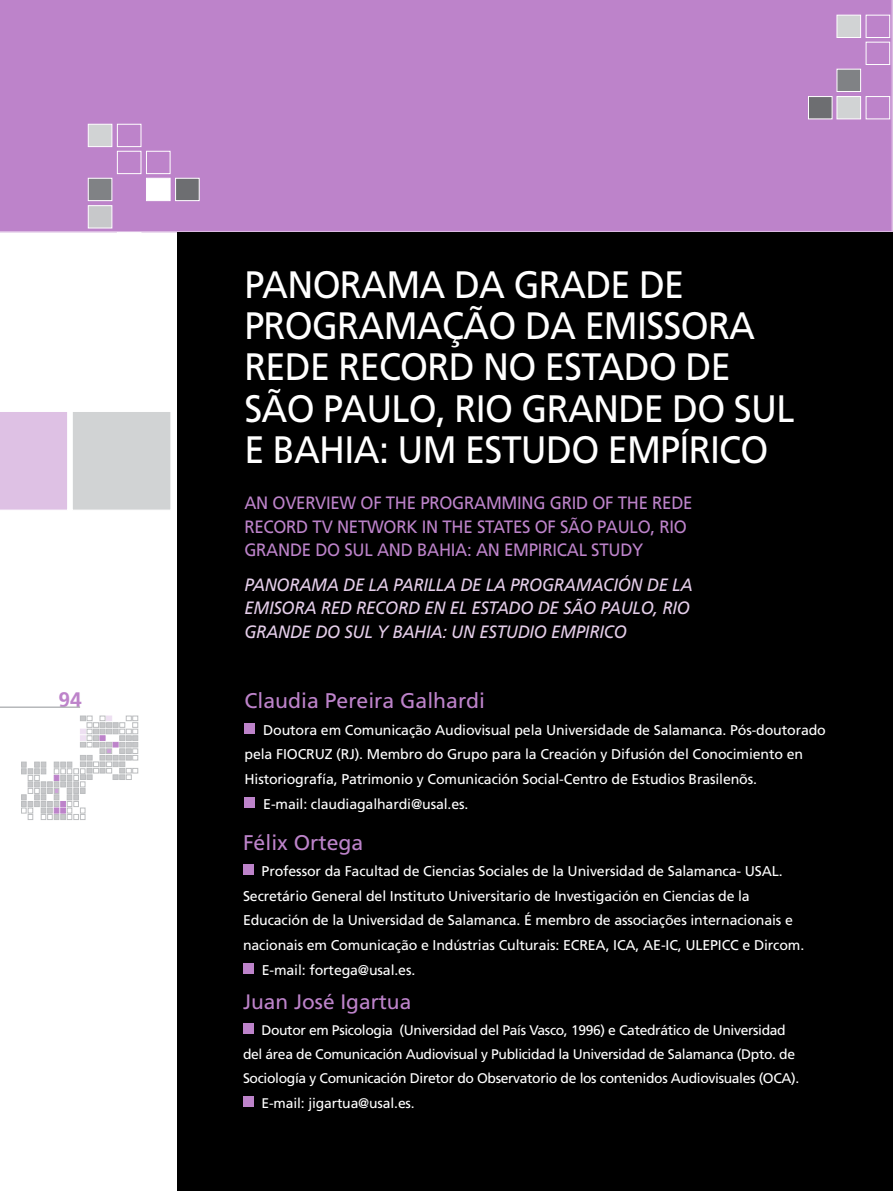
<style>
.page{position:relative;width:893px;height:1191px;background:#fff}
.page>*{position:absolute;margin:0;border:0;box-sizing:border-box;transform-origin:0 0}
.t1{font:38.25px/41.2px "Frutiger";letter-spacing:-.02em;color:#fff;scale:.94 1}
.t2{font:21.15px "Frutiger";color:#bd83ca}
.t3{font:700 21px "Frutiger";color:#bd83ca}
.t4{font:20.85px "Frutiger";color:#bd83ca}
.t5{font:17.85px/23.4px "Frutiger";letter-spacing:-.015em;color:#bd83ca;scale:.94 1}
.t6{font:italic 17.85px/23.4px "Frutiger";letter-spacing:-.015em;color:#e5ceea;scale:.94 1}
.t7{font:14.1px "Frutiger";letter-spacing:-.01em;color:#fff}
.t8{font:13.95px "Frutiger";letter-spacing:-.025em;color:#fff}
</style>
<div class="page">
<svg style="left:21px;top:716px;width:117px;height:103px"></svg>
<hr style="left:0;top:707px;width:80px;height:1px;background:#b1b4b6">
<div style="left:0;top:0;width:893px;height:232px;background:#bd83ca"></div>
<div style="left:88px;top:178px;width:24px;height:23px;background:#808285;border:1px solid #fff"></div>
<div style="left:146px;top:178px;width:24px;height:23px;background:#fff"></div>
<div style="left:175px;top:178px;width:24px;height:23px;background:#6d6e71;border:1px solid #fff"></div>
<div style="left:117px;top:151px;width:24px;height:23px;border:1px solid #fff"></div>
<div style="left:146px;top:151px;width:24px;height:23px;border:1px solid #fff"></div>
<div style="left:88px;top:124px;width:24px;height:23px;background:#d1d3d4;border:1px solid #fff"></div>
<div style="left:117px;top:124px;width:24px;height:23px;border:1px solid #fff"></div>
<div style="left:88px;top:205px;width:24px;height:23px;background:#c7c8ca;border:1px solid #fff"></div>
<div style="left:837px;top:69px;width:24px;height:23px;background:#808285;border:1px solid #fff"></div>
<div style="left:866px;top:42px;width:24px;height:23px;border:1px solid #fff"></div>
<div style="left:837px;top:15px;width:24px;height:23px;background:#d1d3d4;border:1px solid #fff"></div>
<div style="left:866px;top:15px;width:24px;height:23px;border:1px solid #fff"></div>
<div style="left:837px;top:96px;width:24px;height:23px;background:#d1d3d4;border:1px solid #fff"></div>
<div style="left:866px;top:96px;width:24px;height:23px;border:1px solid #fff"></div>
<div style="left:808px;top:96px;width:24px;height:23px;background:#6d6e71;border:1px solid #fff"></div>
<div style="left:177px;top:232px;width:716px;height:959px;background:#000"></div>
<hr style="left:892px;top:232px;width:1px;height:959px;background:#f2e6f4">
<div style="left:72px;top:411px;width:99px;height:99px;background:#d1d3d4;border:1px solid #fff"></div>
<div style="left:0;top:412px;width:67px;height:98px;background:#dec1e4"></div>
<div style="left:245px;top:723px;width:10px;height:11px;background:#bd83ca"></div>
<div style="left:245px;top:797px;width:10px;height:11px;background:#bd83ca"></div>
<div style="left:243px;top:864px;width:11px;height:11px;background:#bd83ca"></div>
<div style="left:243px;top:963px;width:11px;height:11px;background:#bd83ca"></div>
<div style="left:243px;top:1023px;width:11px;height:11px;background:#bd83ca"></div>
<div style="left:243px;top:1096px;width:11px;height:10px;background:#bd83ca"></div>
<h1 class="t1" style="left:244px;top:264px;width:586px">PANORAMA DA GRADE DE<br>PROGRAMAÇÃO DA EMISSORA<br>REDE RECORD NO ESTADO DE<br>SÃO PAULO, RIO GRANDE DO SUL<br>E BAHIA: UM ESTUDO EMPÍRICO</h1>
<p class="t5" style="left:244px;top:491px;width:478px">AN OVERVIEW OF THE PROGRAMMING GRID OF THE REDE<br>RECORD TV NETWORK IN THE STATES OF SÃO PAULO, RIO<br>GRANDE DO SUL AND BAHIA: AN EMPIRICAL STUDY</p>
<p class="t6" style="left:244px;top:573px;width:478px">PANORAMA DE LA PARILLA DE LA PROGRAMACIÓN DE LA<br>EMISORA RED RECORD EN EL ESTADO DE SÃO PAULO, RIO<br>GRANDE DO SUL Y BAHIA: UN ESTUDIO EMPIRICO</p>
<h3 class="t3" style="left:58px;top:687px;width:25px">94</h3>
<h2 class="t2" style="left:245px;top:688px;width:242px">Claudia Pereira Galhardi</h2>
<p class="t7" style="left:263px;top:721px;width:564px">Doutora em Comunicação Audiovisual pela Universidade de Salamanca. Pós-doutorado</p>
<p class="t7" style="left:245px;top:746px;width:560px">pela FIOCRUZ (RJ). Membro do Grupo para la Creación y Difusión del Conocimiento en</p>
<p class="t7" style="left:245px;top:771px;width:514px">Historiografía, Patrimonio y Comunicación Social-Centro de Estudios Brasilenõs.</p>
<p class="t7" style="left:263px;top:795px;width:207px">E-mail: claudiagalhardi@usal.es.</p>
<h2 class="t2" style="left:243px;top:830px;width:122px">Félix Ortega</h2>
<p class="t7" style="left:262px;top:862px;width:523px">Professor da Facultad de Ciencias Sociales de la Universidad de Salamanca- USAL.</p>
<p class="t7" style="left:243px;top:887px;width:508px">Secretário General del Instituto Universitario de Investigación en Ciencias de la</p>
<p class="t7" style="left:243px;top:912px;width:551px">Educación de la Universidad de Salamanca. É membro de associações internacionais e</p>
<p class="t7" style="left:243px;top:937px;width:563px">nacionais em Comunicação e Indústrias Culturais: ECREA, ICA, AE-IC, ULEPICC e Dircom.</p>
<p class="t7" style="left:262px;top:961px;width:155px">E-mail: fortega@usal.es.</p>
<h3 class="t4" style="left:243px;top:989px;width:170px">Juan José Igartua</h3>
<p class="t8" style="left:261px;top:1021px;width:526px">Doutor em Psicologia (Universidad del País Vasco, 1996) e Catedrático de Universidad</p>
<p class="t8" style="left:243px;top:1046px;width:554px">del área de Comunicación Audiovisual y Publicidad la Universidad de Salamanca (Dpto. de</p>
<p class="t8" style="left:243px;top:1070px;width:558px">Sociología y Comunicación Diretor do Observatorio de los contenidos Audiovisuales (OCA).</p>
<p class="t8" style="left:261px;top:1094px;width:155px">E-mail: jigartua@usal.es.</p>
</div>
